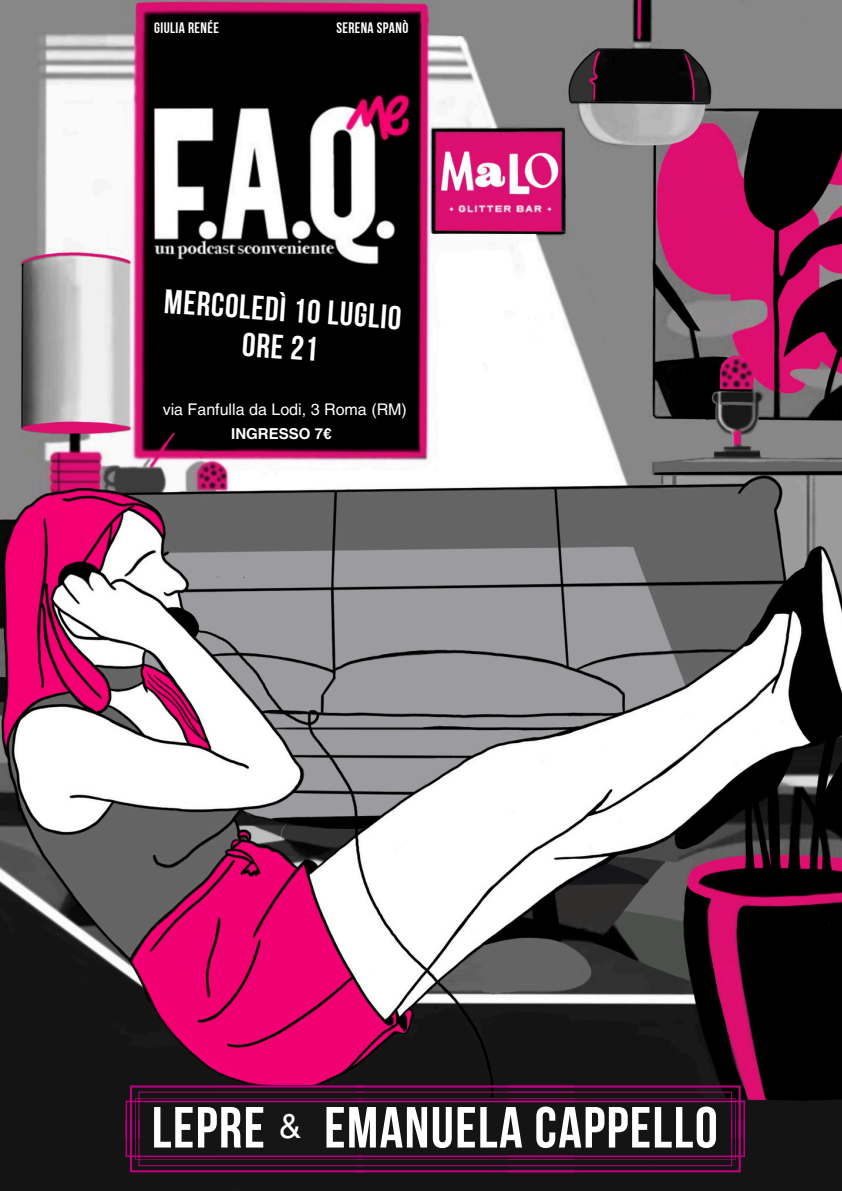
<style>
.page{position:relative;width:842px;height:1191px;background:#fff}
.page>*{position:absolute;margin:0;border:0;box-sizing:border-box;transform-origin:0 0}
.t1{font:57.8px "Bebas Neue Cyrillic";letter-spacing:.025em;color:#fff}
.t2{font:33.9px/37px "Bebas Neue Cyrillic";color:#fff;text-align:center}
.t3{font:33.7px "Helvetica LT Pro";color:#fff}
.t4{font:16.1px "Helvetica LT Pro";color:#fff}
.t5{font:15.1px "Bebas Neue Cyrillic";letter-spacing:.025em;color:#fff}
.t6{font:700 15.1px "Helvetica LT Pro";color:#fff}
</style>
<div class="page">
<img style="left:0;top:0;width:842px;height:1190px">
<svg style="left:126px;top:1085px;width:619px;height:87px;background:#291121"></svg>
<p class="t5" style="left:154px;top:21px;width:66px">GIULIA RENÉE</p>
<p class="t5" style="left:336px;top:21px;width:73px">SERENA SPANÒ</p>
<p class="t2" style="left:165px;top:286px;width:239px;rotate:4deg">MERCOLEDÌ 10 LUGLIO<br>ORE 21</p>
<p class="t4" style="left:163px;top:404px;width:246px">via Fanfulla da Lodi, 3 Roma (RM)</p>
<p class="t6" style="left:231px;top:428px;width:102px">INGRESSO 7€</p>
<h2 class="t1" style="left:152px;top:1103px;width:115px">LEPRE</h2>
<h3 class="t3" style="left:279px;top:1113px;width:24px">&amp;</h3>
<p class="t1" style="left:324px;top:1103px;width:395px">EMANUELA CAPPELLO</p>
</div>
